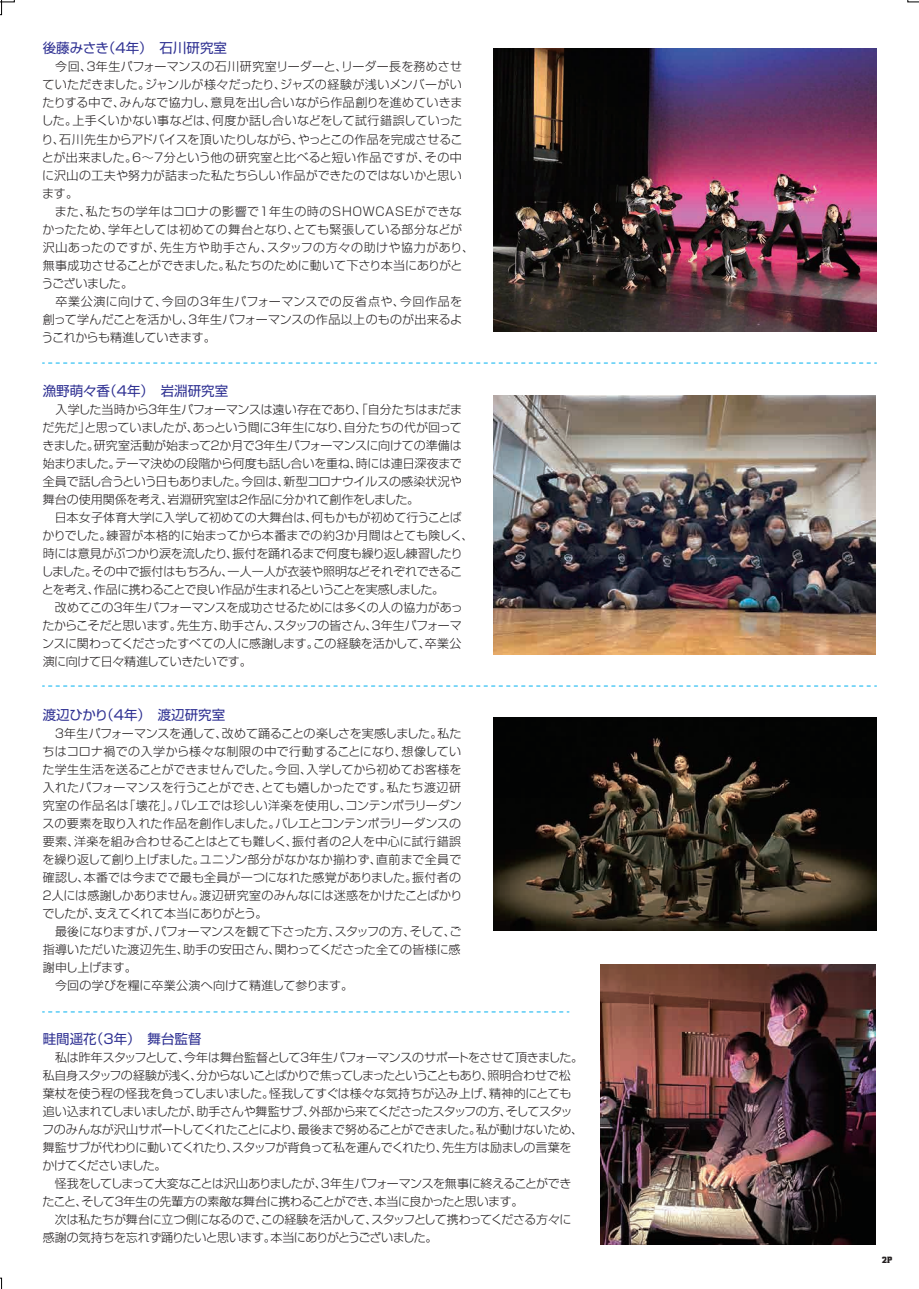
<style>
.page{position:relative;width:919px;height:1289px;background:#fff}
.page>*{position:absolute;margin:0;border:0;box-sizing:border-box;transform-origin:0 0}
.t1{font:13.5px "Shin Go Pro";color:#2e3092}
.t2{font:300 12px/18px "Shin Go Pro";letter-spacing:-.015em;color:#231f20}
.t3{font:300 12px/18px "Shin Go Pro";letter-spacing:.015em;color:#231f20}
.t4{font:300 12px/18px "Shin Go Pro";letter-spacing:-.035em;color:#231f20}
.t5{font:9px "Alley Oop";color:#231f20}
</style>
<div class="page">
<svg style="left:43px;top:685px;width:833px;height:1px"></svg>
<svg style="left:43px;top:1011px;width:525px;height:1px"></svg>
<svg style="left:43px;top:362px;width:833px;height:2px"></svg>
<svg style="left:0;top:1277px;width:2px;height:11px"></svg>
<svg style="left:0;top:0;width:15px;height:15px"></svg>
<svg style="left:907px;top:0;width:11px;height:2px"></svg>
<img style="left:494px;top:718px;width:382px;height:212px">
<img style="left:494px;top:395px;width:381px;height:259px">
<img style="left:494px;top:49px;width:382px;height:282px">
<img style="left:600px;top:964px;width:275px;height:280px">
<p class="t1" style="left:43px;top:37px;width:186px">後藤みさき（4年）　石川研究室</p>
<p class="t3" style="left:41px;top:56px;width:434px">　今回、３年生パフォーマンスの石川研究室リーダーと、リーダー長を務めさせていただきました。ジャンルが様々だったり、ジャズの経験が浅いメンバーがいたりする中で、みんなで協力し、意見を出し合いながら作品創りを進めていきました。上手くいかない事などは、何度か話し合いなどをして試行錯誤していったり、石川先生からアドバイスを頂いたりしながら、やっとこの作品を完成させることが出来ました。6～7分という他の研究室と比べると短い作品ですが、その中に沢山の工夫や努力が詰まった私たちらしい作品ができたのではないかと思います。<br>　また、私たちの学年はコロナの影響で１年生の時のSHOWCASEができなかったため、学年としては初めての舞台となり、とても緊張している部分などが沢山あったのですが、先生方や助手さん、スタッフの方々の助けや協力があり、無事成功させることができました。私たちのために動いて下さり本当にありがとうございました。<br>　卒業公演に向けて、今回の３年生パフォーマンスでの反省点や、今回作品を創って学んだことを活かし、３年生パフォーマンスの作品以上のものが出来るようこれからも精進していきます。</p>
<p class="t1" style="left:43px;top:379px;width:187px">漁野萌々香（4年）　岩淵研究室</p>
<p class="t2" style="left:41px;top:398px;width:433px;text-indent:14px">入学した当時から３年生パフォーマンスは遠い存在であり、「自分たちはまだまだ先だ」と思っていましたが、あっという間に３年生になり、自分たちの代が回ってきました。研究室活動が始まって２か月で３年生パフォーマンスに向けての準備は始まりました。テーマ決めの段階から何度も話し合いを重ね、時には連日深夜まで全員で話し合うという日もありました。今回は、新型コロナウイルスの感染状況や舞台の使用関係を考え、岩淵研究室は２作品に分かれて創作をしました。<br>　日本女子体育大学に入学して初めての大舞台は、何もかもが初めて行うことばかりでした。練習が本格的に始まってから本番までの約３か月間はとても険しく、時には意見がぶつかり涙を流したり、振付を踊れるまで何度も繰り返し練習したりしました。その中で振付はもちろん、一人一人が衣装や照明などそれぞれできることを考え、作品に携わることで良い作品が生まれるということを実感しました。<br>　改めてこの３年生パフォーマンスを成功させるためには多くの人の協力があったからこそだと思います。先生方、助手さん、スタッフの皆さん、３年生パフォーマンスに関わってくださったすべての人に感謝します。この経験を活かして、卒業公演に向けて日々精進していきたいです。</p>
<p class="t1" style="left:43px;top:703px;width:184px">渡辺ひかり（4年）　渡辺研究室</p>
<p class="t2" style="left:41px;top:722px;width:423px">　３年生パフォーマンスを通して、改めて踊ることの楽しさを実感しました。私たちはコロナ禍での入学から様々な制限の中で行動することになり、想像していた学生生活を送ることができませんでした。今回、入学してから初めてお客様を入れたパフォーマンスを行うことができ、とても嬉しかったです。私たち渡辺研究室の作品名は「壊花」。バレエでは珍しい洋楽を使用し、コンテンポラリーダンスの要素を取り入れた作品を創作しました。バレエとコンテンポラリーダンスの要素、洋楽を組み合わせることはとても難しく、振付者の２人を中心に試行錯誤を繰り返して創り上げました。ユニゾン部分がなかなか揃わず、直前まで全員で確認し、本番では今までで最も全員が一つになれた感覚がありました。振付者の２人には感謝しかありません。渡辺研究室のみんなには迷惑をかけたことばかりでしたが、支えてくれて本当にありがとう。<br>　最後になりますが、パフォーマンスを観て下さった方、スタッフの方、そして、ご指導いただいた渡辺先生、助手の安田さん、関わってくださった全ての皆様に感謝申し上げます。<br>　今回の学びを糧に卒業公演へ向けて精進して参ります。</p>
<p class="t1" style="left:43px;top:1027px;width:160px">畦間遥花（3年）　舞台監督</p>
<p class="t4" style="left:42px;top:1046px;width:542px;text-indent:13px">私は昨年スタッフとして、今年は舞台監督として３年生パフォーマンスのサポートをさせて頂きました。私自身スタッフの経験が浅く、分からないことばかりで焦ってしまったということもあり、照明合わせで松葉杖を使う程の怪我を負ってしまいました。怪我してすぐは様々な気持ちが込み上げ、精神的にとても追い込まれてしまいましたが、助手さんや舞監サブ、外部から来てくださったスタッフの方、そしてスタッフのみんなが沢山サポートしてくれたことにより、最後まで努めることができました。私が動けないため、舞監サブが代わりに動いてくれたり、スタッフが背負って私を運んでくれたり、先生方は励ましの言葉をかけてくださいました。<br>　怪我をしてしまって大変なことは沢山ありましたが、3年生パフォーマンスを無事に終えることができたこと、そして３年生の先輩方の素敵な舞台に携わることができ、本当に良かったと思います。<br>　次は私たちが舞台に立つ側になるので、この経験を活かして、スタッフとして携わってくださる方々に感謝の気持ちを忘れず踊りたいと思います。本当にありがとうございました。</p>
<p class="t5" style="left:881px;top:1254px;width:12px">2P</p>
</div>
